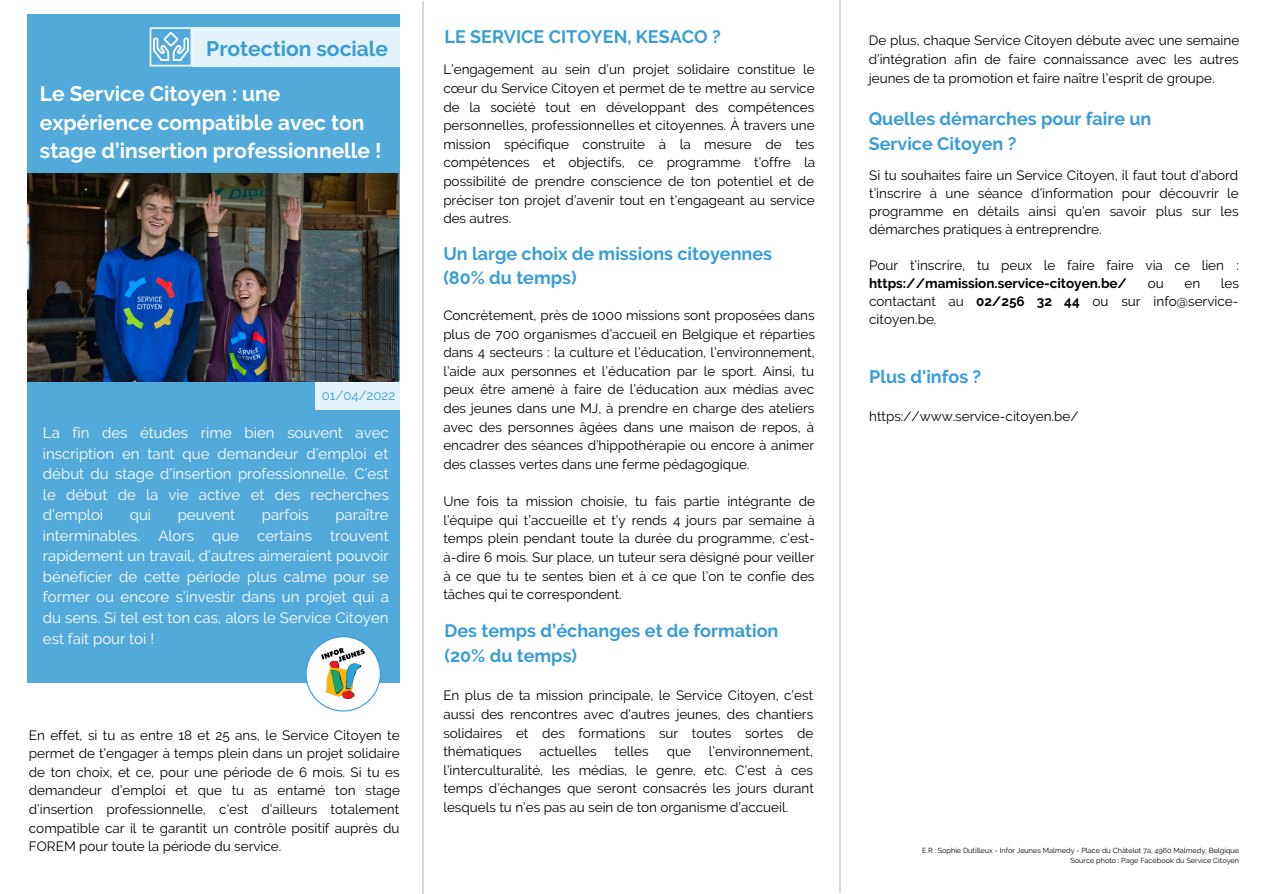
<style>
.page{position:relative;width:1263px;height:894px;background:#fff}
.page>*{position:absolute;margin:0;border:0;box-sizing:border-box;transform-origin:0 0}
.t1{font:700 21px/28.5px "Raleway";color:#fff}
.t2{font:700 21px "Raleway";color:#389dd6}
.t3{font:700 18px/24.8px "Raleway";color:#389dd6}
.t4{font:15px/20.5px "Raleway";color:#fff;text-align:justify}
.t5{font:13.5px/18.6px "Raleway";color:#000;text-align:justify}
.t6{font:13.2px "Raleway";color:#389dd6}
.t7{font:7.35px "Raleway";color:#000}
.s1{font-weight:700}
</style>
<div class="page">
<div style="left:28px;top:14px;width:372px;height:668px;background:#52aadb"></div>
<div style="left:316px;top:381px;width:85px;height:28px;background:#e4f2f9"></div>
<hr style="left:422px;top:1px;width:1px;height:892px;background:#d9d9d9">
<hr style="left:839px;top:1px;width:2px;height:891px;background:#d9d9d9">
<img style="left:28px;top:174px;width:371px;height:208px">
<div style="left:192px;top:27px;width:209px;height:40px;background:#e4f2f9"></div>
<svg style="left:150px;top:27px;width:42px;height:40px"></svg>
<img style="left:153px;top:33px;width:35px;height:28px">
<svg style="left:305px;top:636px;width:76px;height:75px"></svg>
<div style="left:307px;top:637px;width:73px;height:73px;background:#fff;border-radius:50%"></div>
<img style="left:321px;top:648px;width:44px;height:50px">
<p class="t3" style="left:444px;top:24px;width:278px">LE SERVICE CITOYEN, KESACO ?</p>
<p class="t2" style="left:206px;top:36px;width:183px">Protection sociale</p>
<p class="t5" style="left:869px;top:31px;width:372px">De plus, chaque Service Citoyen débute avec une semaine d’intégration afin de faire connaissance avec les autres jeunes de ta promotion et faire naître l’esprit de groupe.</p>
<p class="t5" style="left:443px;top:60px;width:373px">L’engagement au sein d’un projet solidaire constitue le cœur du Service Citoyen et permet de te mettre au service de la société tout en développant des compétences personnelles, professionnelles et citoyennes. À travers une mission spécifique construite à la mesure de tes compétences et objectifs, ce programme t’offre la possibilité de prendre conscience de ton potentiel et de préciser ton projet d’avenir tout en t’engageant au service des autres.</p>
<p class="t1" style="left:40px;top:80px;width:343px">Le Service Citoyen : une expérience compatible avec ton stage d’insertion professionnelle !</p>
<p class="t3" style="left:869px;top:106px;width:284px">Quelles démarches pour faire un<br>Service Citoyen ?</p>
<p class="t5" style="left:869px;top:166px;width:371px;line-height:18px">Si tu souhaites faire un Service Citoyen, il faut tout d’abord t’inscrire à une séance d’information pour découvrir le programme en détails ainsi qu’en savoir plus sur les démarches pratiques à entreprendre.</p>
<p class="t5" style="left:869px;top:256px;width:371px;line-height:18px">Pour t’inscrire, tu peux le faire faire via ce lien : <span class="s1">https://mamission.service-citoyen.be/</span></p>
<p class="t3" style="left:443px;top:241px;width:330px">Un large choix de missions citoyennes (80% du temps)</p>
<p class="t5" style="left:869px;top:274px;width:371px;line-height:18px;text-indent:352px">les contactant au <span class="s1">02/256 32 44</span> ou sur info@service&shy;citoyen.be.</p>
<p class="t5" style="left:1148px;top:274px;width:18px">ou</p>
<p class="t5" style="left:1184px;top:274px;width:17px">en</p>
<p class="t5" style="left:443px;top:306px;width:373px">Concrètement, près de 1000 missions sont proposées dans plus de 700 organismes d’accueil en Belgique et réparties dans 4 secteurs : la culture et l’éducation, l’environnement, l’aide aux personnes et l’éducation par le sport. Ainsi, tu peux être amené à faire de l’éducation aux médias avec des jeunes dans une MJ, à prendre en charge des ateliers avec des personnes âgées dans une maison de repos, à encadrer des séances d’hippothérapie ou encore à animer des classes vertes dans une ferme pédagogique.</p>
<p class="t5" style="left:443px;top:492px;width:373px">Une fois ta mission choisie, tu fais partie intégrante de l’équipe qui t’accueille et t’y rends 4 jours par semaine à temps plein pendant toute la durée du programme, c’est&shy;à-dire 6 mois. Sur place, un tuteur sera désigné pour veiller à ce que tu te sentes bien et à ce que l’on te confie des tâches qui te correspondent.</p>
<p class="t3" style="left:869px;top:364px;width:114px">Plus d'infos ?</p>
<p class="t6" style="left:322px;top:387px;width:75px">01/04/2022</p>
<p class="t5" style="left:869px;top:407px;width:211px">https://www.service-citoyen.be/</p>
<p class="t4" style="left:43px;top:422px;width:347px">La fin des études rime bien souvent avec inscription en tant que demandeur d’emploi et début du stage d’insertion professionnelle. C’est le début de la vie active et des recherches d’emploi</p>
<p class="t4" style="left:130px;top:504px;width:23px">qui</p>
<p class="t4" style="left:178px;top:504px;width:59px">peuvent</p>
<p class="t4" style="left:262px;top:504px;width:49px">parfois</p>
<p class="t4" style="left:43px;top:504px;width:347px;text-indent:292px">paraître interminables. Alors que certains trouvent rapidement un travail, d’autres aimeraient pouvoir bénéficier de cette période plus calme pour se former ou encore s’investir dans un projet qui a du sens. Si tel est ton cas, alors le Service Citoyen est fait pour toi !</p>
<p class="t3" style="left:444px;top:618px;width:335px">Des temps d’échanges et de formation (20% du temps)</p>
<p class="t5" style="left:29px;top:725px;width:373px">En effet, si tu as entre 18 et 25 ans, le Service Citoyen te permet de t’engager à temps plein dans un projet solidaire de ton choix, et ce, pour une période de 6 mois. Si tu es demandeur d’emploi et que tu as entamé ton stage d’insertion professionnelle, c’est d’ailleurs totalement compatible car il te garantit un contrôle positif auprès du FOREM pour toute la période du service.</p>
<p class="t5" style="left:443px;top:686px;width:371px">En plus de ta mission principale, le Service Citoyen, c’est aussi des rencontres avec d’autres jeunes, des chantiers solidaires et des formations sur toutes sortes de thématiques</p>
<p class="t5" style="left:443px;top:742px;width:372px;text-indent:266px">l’environnement, l’interculturalité, les médias, le genre, etc. C’est à ces temps d’échanges que seront consacrés les jours durant lesquels tu n’es pas au sein de ton organisme d’accueil.</p>
<p class="t5" style="left:540px;top:742px;width:59px">actuelles</p>
<p class="t5" style="left:614px;top:742px;width:36px">telles</p>
<p class="t5" style="left:667px;top:742px;width:26px">que</p>
<p class="t7" style="left:922px;top:846px;width:318px">E.R : Sophie Dutilleux - Infor Jeunes Malmedy - Place du Châtelet 7a, 4960 Malmedy, Belgique</p>
<p class="t7" style="left:1070px;top:855px;width:170px">Source photo : Page Facebook du Service Citoyen</p>
</div>
